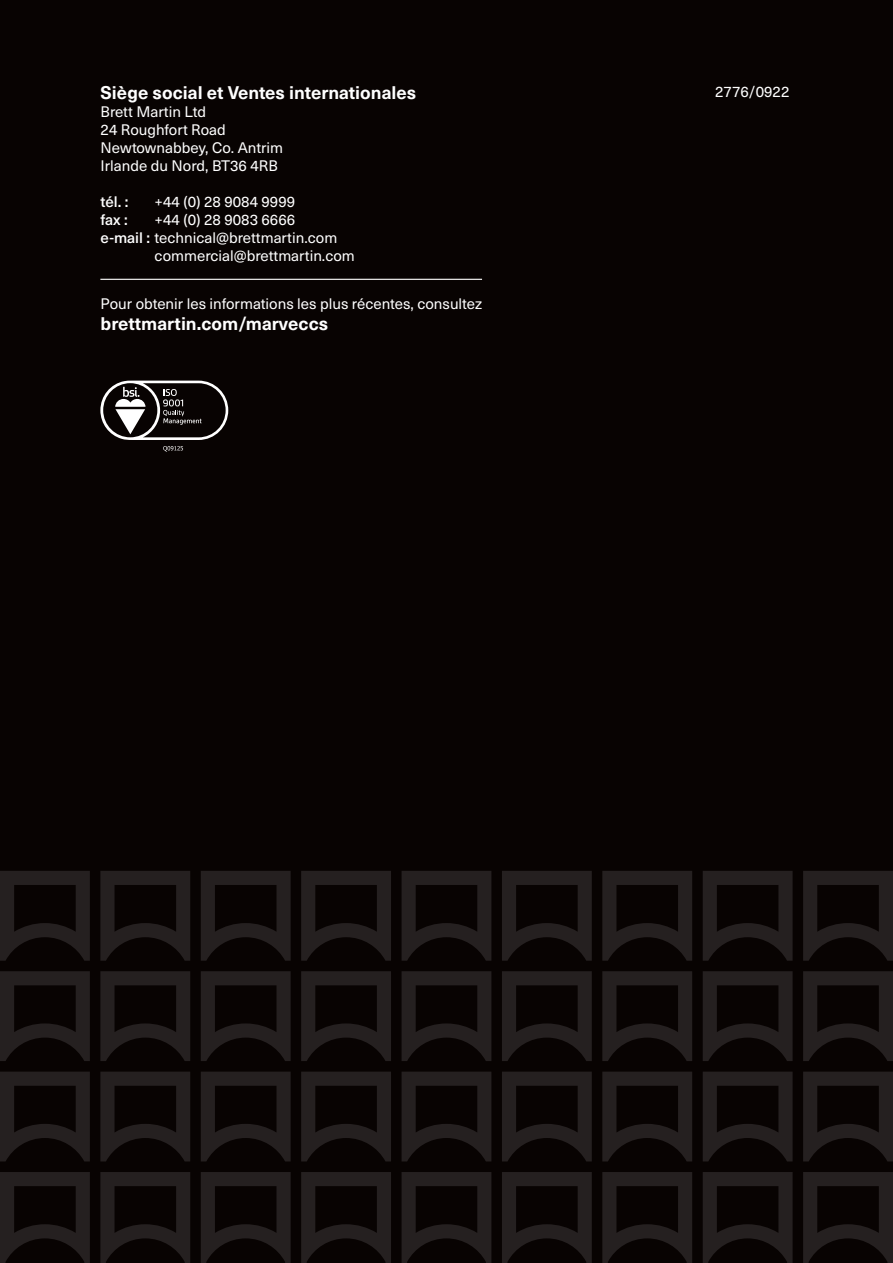
<style>
.page{position:relative;width:893px;height:1263px;background:#080302}
.page>*{position:absolute;margin:0;border:0;box-sizing:border-box;transform-origin:0 0}
.t1{font:700 18px "Neue Haas Unica W1 G";color:#fff}
.t2{font:15px/18px "Neue Haas Unica W1 G";color:#fff}
.t3{font:500 15px "Neue Haas Unica W1 G";letter-spacing:-.015em;color:#fff}
.s1{font-weight:500}
</style>
<div class="page">
<svg style="left:402px;top:971px;width:89px;height:90px"></svg>
<svg style="left:301px;top:971px;width:90px;height:90px"></svg>
<svg style="left:201px;top:971px;width:90px;height:90px"></svg>
<svg style="left:100px;top:971px;width:90px;height:90px"></svg>
<svg style="left:402px;top:1071px;width:89px;height:90px"></svg>
<svg style="left:301px;top:1071px;width:90px;height:90px"></svg>
<svg style="left:201px;top:1071px;width:90px;height:90px"></svg>
<svg style="left:100px;top:1071px;width:90px;height:90px"></svg>
<svg style="left:502px;top:971px;width:90px;height:90px"></svg>
<svg style="left:502px;top:1071px;width:90px;height:90px"></svg>
<svg style="left:0;top:971px;width:90px;height:90px"></svg>
<svg style="left:0;top:1071px;width:90px;height:90px"></svg>
<svg style="left:0;top:1172px;width:90px;height:91px"></svg>
<svg style="left:100px;top:1172px;width:90px;height:91px"></svg>
<svg style="left:201px;top:1172px;width:90px;height:91px"></svg>
<svg style="left:301px;top:1172px;width:90px;height:91px"></svg>
<svg style="left:402px;top:1172px;width:89px;height:91px"></svg>
<svg style="left:502px;top:1172px;width:90px;height:91px"></svg>
<svg style="left:703px;top:971px;width:90px;height:90px"></svg>
<svg style="left:602px;top:971px;width:90px;height:90px"></svg>
<svg style="left:703px;top:1071px;width:90px;height:90px"></svg>
<svg style="left:602px;top:1071px;width:90px;height:90px"></svg>
<svg style="left:803px;top:971px;width:90px;height:90px"></svg>
<svg style="left:803px;top:1071px;width:90px;height:90px"></svg>
<svg style="left:602px;top:1172px;width:90px;height:91px"></svg>
<svg style="left:703px;top:1172px;width:90px;height:91px"></svg>
<svg style="left:803px;top:1172px;width:90px;height:91px"></svg>
<svg style="left:402px;top:871px;width:89px;height:90px"></svg>
<svg style="left:301px;top:871px;width:90px;height:90px"></svg>
<svg style="left:201px;top:871px;width:90px;height:90px"></svg>
<svg style="left:100px;top:871px;width:90px;height:90px"></svg>
<svg style="left:502px;top:871px;width:90px;height:90px"></svg>
<svg style="left:0;top:871px;width:90px;height:90px"></svg>
<svg style="left:703px;top:871px;width:90px;height:90px"></svg>
<svg style="left:602px;top:871px;width:90px;height:90px"></svg>
<svg style="left:803px;top:871px;width:90px;height:90px"></svg>
<hr style="left:100px;top:279px;width:382px;height:1px;background:#fff">
<svg style="left:100px;top:381px;width:128px;height:59px"></svg>
<svg style="left:163px;top:446px;width:20px;height:5px"></svg>
<p class="t1" style="left:101px;top:79px;width:317px">Siège social et Ventes internationales</p>
<p class="t2" style="left:101px;top:102px;width:184px">Brett Martin Ltd<br>24 Roughfort Road<br>Newtownabbey, Co. Antrim<br>Irlande du Nord, BT36 4RB</p>
<p class="t3" style="left:101px;top:190px;width:29px">tél. :</p>
<p class="t2" style="left:155px;top:192px;width:142px">+44 (0) 28 9084 9999</p>
<p class="t3" style="left:101px;top:208px;width:29px">fax :</p>
<p class="t2" style="left:155px;top:210px;width:142px">+44 (0) 28 9083 6666</p>
<p class="t2" style="left:101px;top:228px;width:238px"><span class="s1">e-mail :</span> technical@brettmartin.com</p>
<p class="t2" style="left:155px;top:246px;width:202px">commercial@brettmartin.com</p>
<p class="t2" style="left:101px;top:294px;width:383px">Pour obtenir les informations les plus récentes, consultez</p>
<p class="t1" style="left:101px;top:310px;width:229px">brettmartin.com/marveccs</p>
<p class="t2" style="left:715px;top:81px;width:76px">2776/0922</p>
</div>
